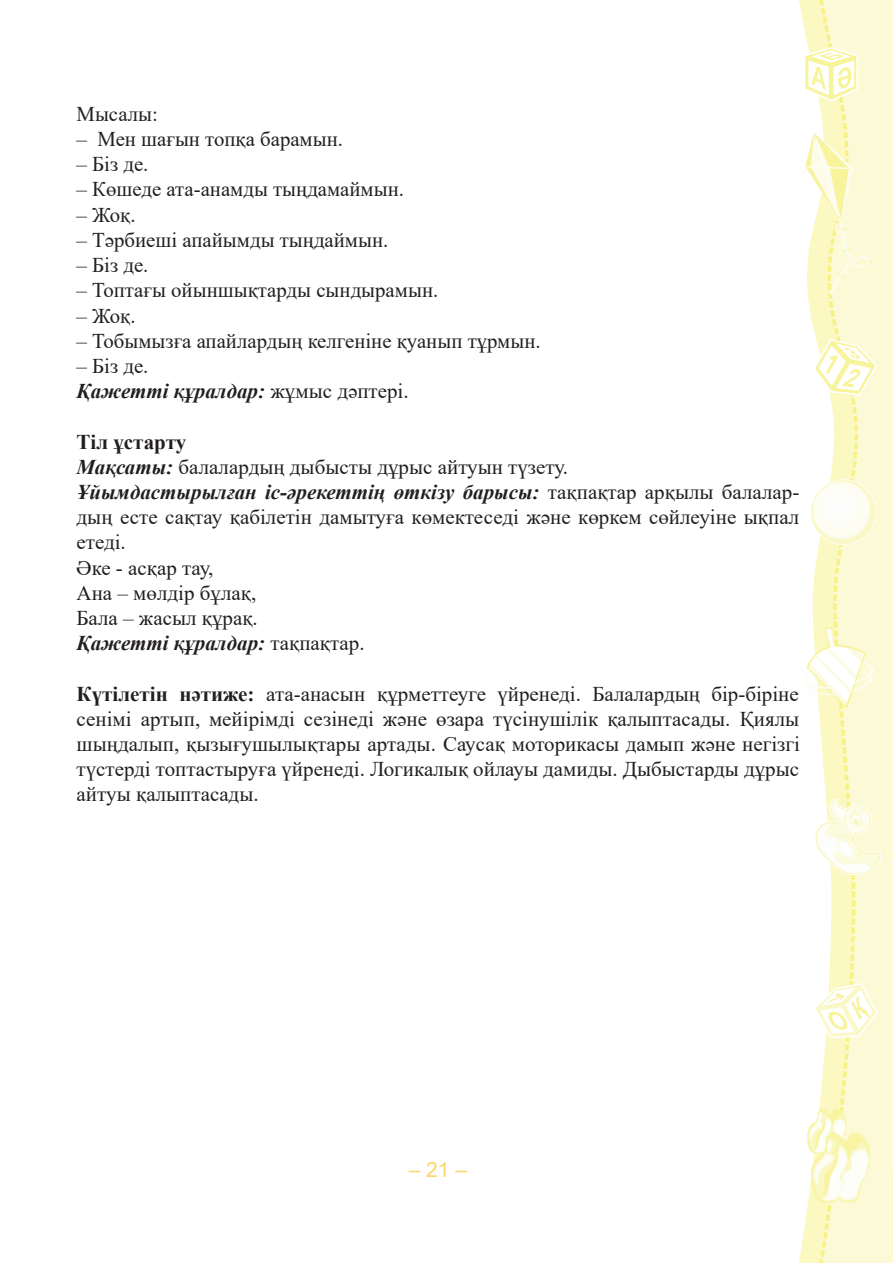
<style>
.page{position:relative;width:893px;height:1263px;background:#fff}
.page>*{position:absolute;margin:0;border:0;box-sizing:border-box;transform-origin:0 0}
.t1{font:21px/25.2px "Times New Roman";color:#231f20}
.t2{font:italic 700 21px "Times New Roman";color:#231f20}
.t3{font:21px "Arial";color:#fed667}
.s1{font-weight:400;font-style:normal}
.s2{font-weight:700}
.s3{font-weight:700;font-style:italic}
</style>
<div class="page">
<img style="left:800px;top:0;width:93px;height:1263px">
<p class="t1" style="left:77px;top:101px;width:83px">Мысалы:</p>
<p class="t1" style="left:77px;top:126px;width:268px">– Мен шағын топқа барамын.</p>
<p class="t1" style="left:77px;top:151px;width:73px">– Біз де.</p>
<p class="t1" style="left:77px;top:176px;width:329px">– Көшеде ата-анамды тыңдамаймын.</p>
<p class="t1" style="left:77px;top:201px;width:61px">– Жоқ.</p>
<p class="t1" style="left:77px;top:227px;width:313px">– Тәрбиеші апайымды тыңдаймын.</p>
<p class="t1" style="left:77px;top:252px;width:73px">– Біз де.</p>
<p class="t1" style="left:77px;top:277px;width:363px">– Топтағы ойыншықтарды сындырамын.</p>
<p class="t1" style="left:77px;top:302px;width:61px">– Жоқ.</p>
<p class="t1" style="left:77px;top:327px;width:466px">– Тобымызға апайлардың келгеніне қуанып тұрмын.</p>
<p class="t1" style="left:77px;top:353px;width:73px">– Біз де.</p>
<p class="t2" style="left:77px;top:376px;width:334px">Қажетті құралдар: <span class="s1">жұмыс дәптері.</span></p>
<p class="t1" style="left:77px;top:428px;width:724px"><span class="s2">Тіл ұстарту<br></span><span class="s3">Мақсаты:</span> балалардың дыбысты дұрыс айтуын түзету.<br><span class="s3">Ұйымдастырылған іс-әрекеттің өткізу барысы:</span> тақпақтар арқылы балалар&shy;дың есте сақтау қабілетін дамытуға көмектеседі және көркем сөйлеуіне ықпал етеді.<br>Әке - асқар тау,<br>Ана – мөлдір бұлақ,<br>Бала – жасыл құрақ.<br><span class="s3">Қажетті құралдар:</span> тақпақтар.</p>
<p class="t1" style="left:77px;top:680px;width:725px;text-align:justify"><span class="s2">Күтілетін нәтиже:</span> ата-анасын құрметтеуге үйренеді. Балалардың бір-біріне сенімі артып, мейірімді сезінеді және өзара түсінушілік қалыптасады. Қиялы шыңдалып, қызығушылықтары артады. Саусақ моторикасы дамып және негізгі түстерді топтастыруға үйренеді. Логикалық ойлауы дамиды. Дыбыстарды дұрыс айтуы қалыптасады.</p>
<p class="t3" style="left:409px;top:1155px;width:60px">– 21 –</p>
</div>
